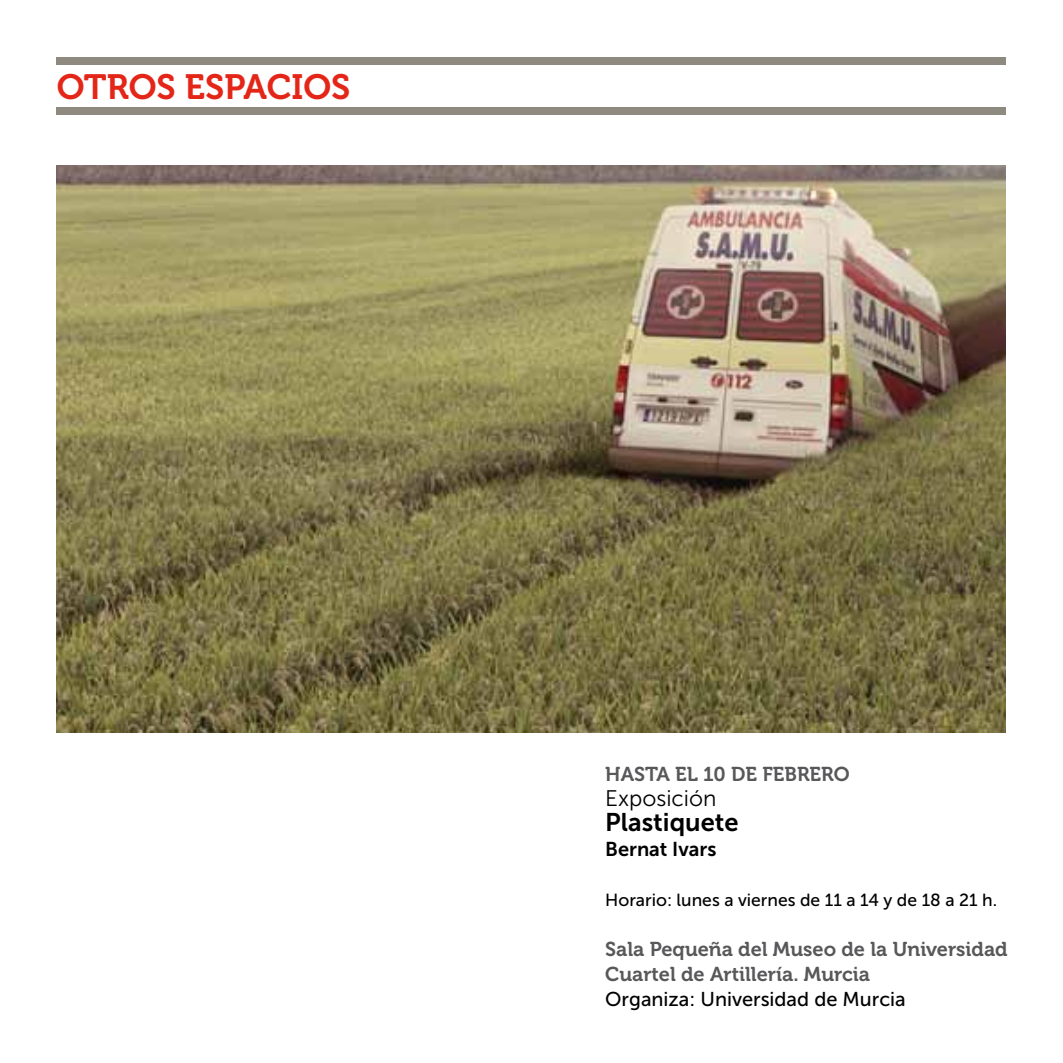
<style>
.page{position:relative;width:1063px;height:1063px;background:#fff}
.page>*{position:absolute;margin:0;border:0;box-sizing:border-box;transform-origin:0 0}
.t1{font:35px "Museo 700";color:#e42618}
.t2{font:25.5px "Museo Sans 700";color:#000}
.t3{font:22.5px "Museo Sans 300";color:#000}
.t4{font:20px/25px "Museo 700";color:#58585a}
.t5{font:20px "Museo Sans 500";color:#000}
.t6{font:20px "Museo Sans 700";color:#000}
.t7{font:17.5px "Museo Sans 500";color:#000}
</style>
<div class="page">
<div style="left:57px;top:57px;width:949px;height:8px;background:#8f8a80"></div>
<div style="left:57px;top:107px;width:949px;height:8px;background:#8f8a80"></div>
<img style="left:57px;top:165px;width:949px;height:567px">
<h1 class="t1" style="left:57px;top:67px;width:295px">OTROS ESPACIOS</h1>
<p class="t4" style="left:605px;top:762px;width:246px">HASTA EL 10 DE FEBRERO</p>
<p class="t3" style="left:605px;top:786px;width:113px">Exposición</p>
<p class="t2" style="left:605px;top:808px;width:135px">Plastiquete</p>
<p class="t6" style="left:605px;top:838px;width:113px">Bernat Ivars</p>
<p class="t7" style="left:605px;top:890px;width:393px">Horario: lunes a viernes de 11 a 14 y de 18 a 21 h.</p>
<p class="t4" style="left:605px;top:937px;width:404px">Sala Pequeña del Museo de la Universidad<br>Cuartel de Artillería. Murcia</p>
<p class="t5" style="left:605px;top:988px;width:302px">Organiza: Universidad de Murcia</p>
</div>
